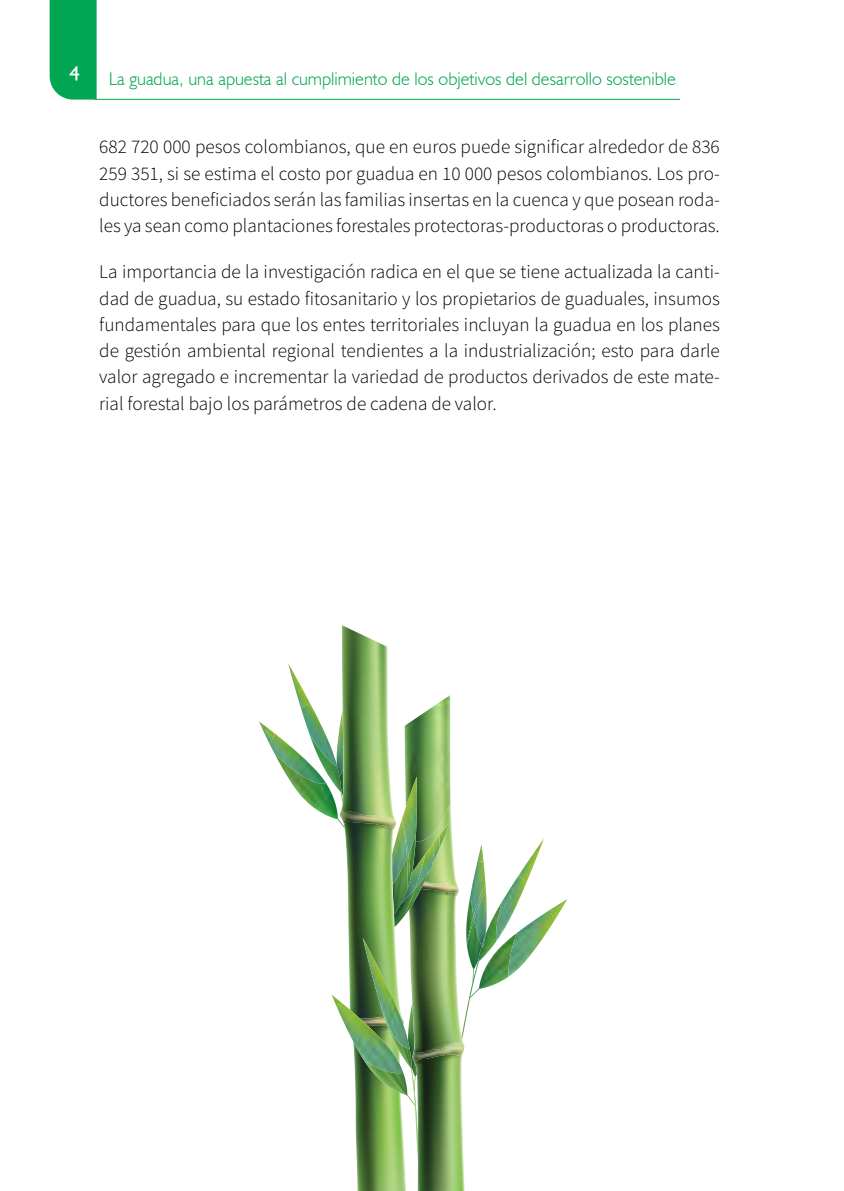
<style>
.page{position:relative;width:844px;height:1191px;background:#fff}
.page>*{position:absolute;margin:0;border:0;box-sizing:border-box;transform-origin:0 0}
.TXT{font:19.25px/26.2px "Source Sans Variable";letter-spacing:.005em;color:#000;text-align:justify}
.t1{font:700 19.25px "Petita";color:#fff}
.t2{font:300 18.38px "Humanist 521 BT";color:#00a651}
</style>
<div class="page">
<div style="left:50px;top:0;width:47px;height:100px;background:#00a651"></div>
<hr style="left:95px;top:99px;width:585px;height:1px;background:#00a651">
<svg style="left:259px;top:625px;width:308px;height:566px"></svg>
<img style="left:362px;top:937px;width:47px;height:111px">
<p class="t1" style="left:69px;top:62px;width:12px">4</p>
<p class="t2" style="left:109px;top:67px;width:568px">La guadua, una apuesta al cumplimiento de los objetivos del desarrollo sostenible</p>
<p class="TXT" style="left:99px;top:134px;width:622px">682 720 000 pesos colombianos, que en euros puede significar alrededor de 836<br>259 351, si se estima el costo por guadua en 10 000 pesos colombianos. Los pro&shy;ductores beneficiados serán las familias insertas en la cuenca y que posean roda&shy;les ya sean como plantaciones forestales protectoras-productoras o productoras.</p>
<p class="TXT" style="left:99px;top:259px;width:622px">La importancia de la investigación radica en el que se tiene actualizada la canti&shy;dad de guadua, su estado fitosanitario y los propietarios de guaduales, insumos fundamentales para que los entes territoriales incluyan la guadua en los planes de gestión ambiental regional tendientes a la industrialización; esto para darle valor agregado e incrementar la variedad de productos derivados de este mate&shy;rial forestal bajo los parámetros de cadena de valor.</p>
</div>
